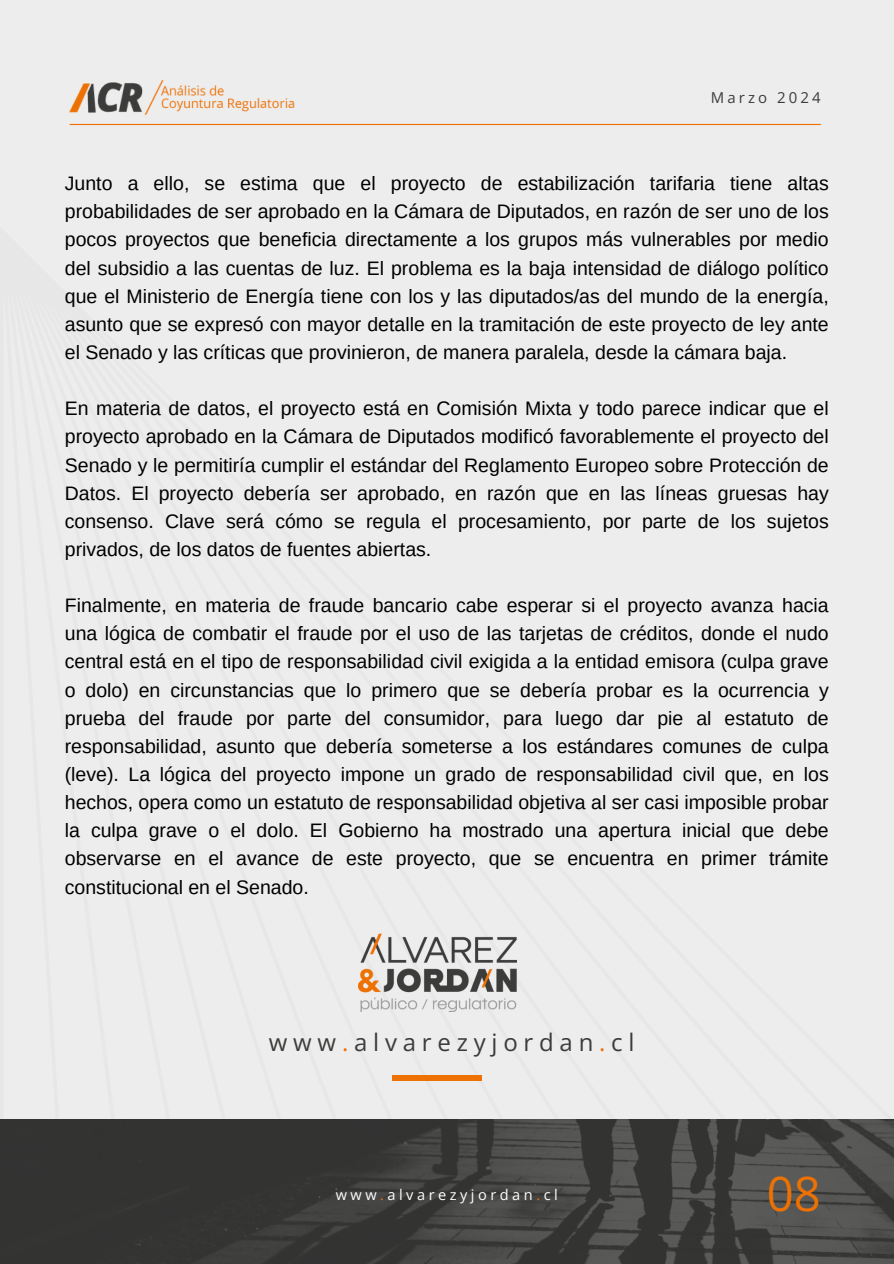
<style>
.page{position:relative;width:894px;height:1264px;background:#fff}
.page>*{position:absolute;margin:0;border:0;box-sizing:border-box;transform-origin:0 0}
.t1{font:47.25px "Open Sans";color:#ed7103}
.t2{font:24px "Open Sans";letter-spacing:.24em;color:#3c3c3b}
.t3{font:19.5px/28.2px "Arimo";color:#000;text-align:justify}
.t4{font:15px "Open Sans";letter-spacing:.205em;color:#3c3c3b}
.t5{font:14.55px "Open Sans";letter-spacing:.24em;color:#fff}
.s1{color:#ed7103}
</style>
<div class="page">
<div style="left:0;top:0;width:893px;height:1263px;background:#ededed"></div>
<img style="left:70px;top:80px;width:225px;height:34px">
<hr style="left:70px;top:124px;width:750px;height:1px;background:#ee7103">
<img style="left:0;top:1119px;width:892px;height:144px">
<img style="left:358px;top:933px;width:158px;height:78px">
<div style="left:392px;top:1075px;width:90px;height:6px;background:#ee7103"></div>
<p class="t4" style="left:710px;top:87px;width:111px">Marzo 2024</p>
<p class="t3" style="left:65px;top:169px;width:765px">Junto a ello, se estima que el proyecto de estabilización tarifaria tiene altas probabilidades de ser aprobado en la Cámara de Diputados, en razón de ser uno de los pocos proyectos que beneficia directamente a los grupos más vulnerables por medio del subsidio a las cuentas de luz. El problema es la baja intensidad de diálogo político que el Ministerio de Energía tiene con los y las diputados/as del mundo de la energía, asunto que se expresó con mayor detalle en la tramitación de este proyecto de ley ante el Senado y las críticas que provinieron, de manera paralela, desde la cámara baja.</p>
<p class="t3" style="left:65px;top:394px;width:765px">En materia de datos, el proyecto está en Comisión Mixta y todo parece indicar que el proyecto aprobado en la Cámara de Diputados modificó favorablemente el proyecto del Senado y le permitiría cumplir el estándar del Reglamento Europeo sobre Protección de Datos. El proyecto debería ser aprobado, en razón que en las líneas gruesas hay consenso. Clave será cómo se regula el procesamiento, por parte de los sujetos privados, de los datos de fuentes abiertas.</p>
<h2 class="t3" style="left:65px;top:591px;width:765px">Finalmente, en materia de fraude bancario cabe esperar si el proyecto avanza hacia una lógica de combatir el fraude por el uso de las tarjetas de créditos, donde el nudo central está en el tipo de responsabilidad civil exigida a la entidad emisora (culpa grave o dolo) en circunstancias que lo primero que se debería probar es la ocurrencia y prueba del fraude por parte del consumidor, para luego dar pie al estatuto de responsabilidad, asunto que debería someterse a los estándares comunes de culpa (leve). La lógica del proyecto impone un grado de responsabilidad civil que, en los hechos, opera como un estatuto de responsabilidad objetiva al ser casi imposible probar la culpa grave o el dolo. El Gobierno ha mostrado una apertura inicial que debe observarse en el avance de este proyecto, que se encuentra en primer trámite constitucional en el Senado.</h2>
<p class="t2" style="left:269px;top:1025px;width:367px">www<span class="s1">.</span>alvarezyjordan<span class="s1">.</span>cl</p>
<h2 class="t5" style="left:335px;top:1184px;width:223px">www<span class="s1">.</span>alvarezyjordan<span class="s1">.</span>cl</h2>
<p class="t1" style="left:766px;top:1160px;width:55px">08</p>
</div>
